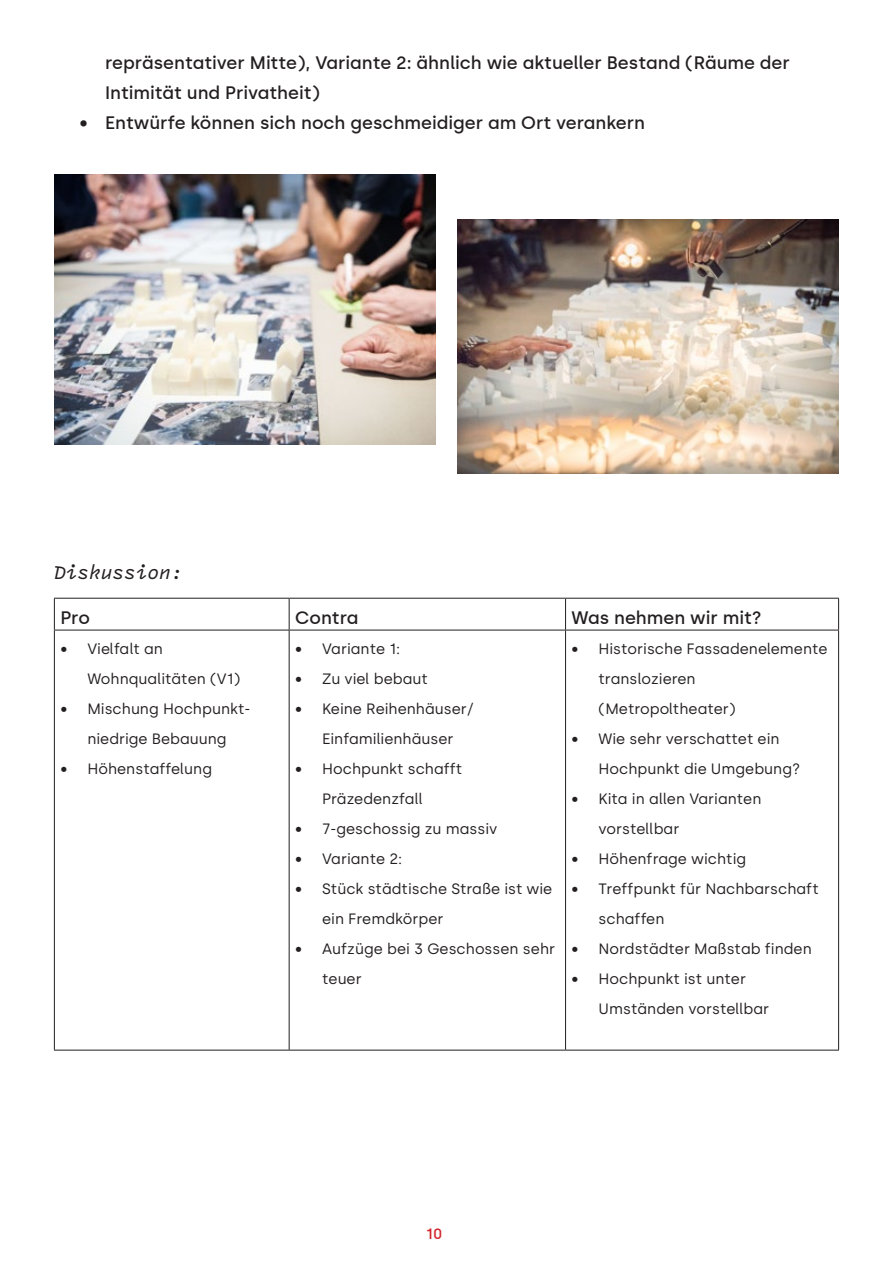
<style>
.page{position:relative;width:893px;height:1263px;background:#fff}
.page>*{position:absolute;margin:0;border:0;box-sizing:border-box;transform-origin:0 0}
._02_Fließtext{font:500 18px/30px "Silka";color:#231f20}
._01_Überschrift_ital{font:italic 18px "Arnold v 0.3";color:#231f20}
.t1{font:15px/30px "Silka";color:#231f20}
.t2{font:500 15px "Silka";color:#d1232a}
</style>
<div class="page">
<hr style="left:54px;top:598px;width:235px;height:1px;background:#231f20">
<hr style="left:54px;top:599px;width:1px;height:31px;background:#231f20">
<hr style="left:289px;top:598px;width:277px;height:1px;background:#231f20">
<hr style="left:289px;top:599px;width:1px;height:31px;background:#231f20">
<hr style="left:566px;top:598px;width:273px;height:1px;background:#231f20">
<hr style="left:565px;top:599px;width:1px;height:31px;background:#231f20">
<hr style="left:838px;top:599px;width:1px;height:31px;background:#231f20">
<hr style="left:54px;top:630px;width:235px;height:1px;background:#231f20">
<hr style="left:54px;top:630px;width:1px;height:420px;background:#231f20">
<hr style="left:289px;top:630px;width:277px;height:1px;background:#231f20">
<hr style="left:289px;top:630px;width:1px;height:420px;background:#231f20">
<hr style="left:566px;top:630px;width:273px;height:1px;background:#231f20">
<hr style="left:565px;top:630px;width:1px;height:420px;background:#231f20">
<hr style="left:838px;top:630px;width:1px;height:420px;background:#231f20">
<hr style="left:54px;top:1050px;width:235px;height:1px;background:#231f20">
<hr style="left:289px;top:1050px;width:277px;height:1px;background:#231f20">
<hr style="left:566px;top:1050px;width:273px;height:1px;background:#231f20">
<img style="left:54px;top:174px;width:382px;height:270px">
<img style="left:457px;top:219px;width:382px;height:255px">
<p class="_02_Fließtext" style="left:105px;top:48px;width:686px">repräsentativer Mitte), Variante 2: ähnlich wie aktueller Bestand (Räume der<br>Intimität und Privatheit)</p>
<p class="_02_Fließtext" style="left:80px;top:108px;width:567px">• Entwürfe können sich noch geschmeidiger am Ort verankern</p>
<p class="_01_Überschrift_ital" style="left:54px;top:561px;width:130px">Diskussion:</p>
<p class="_02_Fließtext" style="left:60px;top:603px;width:31px">Pro</p>
<p class="_02_Fließtext" style="left:295px;top:603px;width:65px">Contra</p>
<p class="_02_Fließtext" style="left:572px;top:603px;width:192px">Was nehmen wir mit?</p>
<p class="t1" style="left:87px;top:634px;width:154px;text-indent:-27px">• Vielfalt an<br>Wohnqualitäten (V1)</p>
<p class="t1" style="left:60px;top:694px;width:192px;text-align:center">• Mischung Hochpunkt&shy;niedrige Bebauung</p>
<p class="t1" style="left:60px;top:754px;width:153px">• Höhenstaffelung</p>
<p class="t1" style="left:599px;top:634px;width:231px;text-indent:-27px">• Historische Fassadenelemente translozieren (Metropoltheater)</p>
<p class="t1" style="left:599px;top:724px;width:203px;text-indent:-27px">• Wie sehr verschattet ein<br>Hochpunkt die Umgebung?</p>
<p class="t1" style="left:599px;top:784px;width:164px;text-indent:-27px">• Kita in allen Varianten vorstellbar</p>
<p class="t1" style="left:572px;top:844px;width:176px">• Höhenfrage wichtig</p>
<p class="t1" style="left:599px;top:874px;width:222px;text-indent:-27px">• Treffpunkt für Nachbarschaft schaffen</p>
<p class="t1" style="left:572px;top:934px;width:242px">• Nordstädter Maßstab finden</p>
<p class="t1" style="left:599px;top:964px;width:172px;text-indent:-27px">• Hochpunkt ist unter<br>Umständen vorstellbar</p>
<p class="t1" style="left:295px;top:634px;width:107px">• Variante 1:</p>
<p class="t1" style="left:295px;top:664px;width:134px">• Zu viel bebaut</p>
<p class="t1" style="left:295px;top:694px;width:180px;text-align:center">• Keine Reihenhäuser/<br>Einfamilienhäuser</p>
<p class="t1" style="left:322px;top:754px;width:142px;text-indent:-27px">• Hochpunkt schafft<br>Präzedenzfall</p>
<p class="t1" style="left:295px;top:814px;width:204px">• 7-geschossig zu massiv</p>
<p class="t1" style="left:295px;top:844px;width:109px">• Variante 2:</p>
<p class="t1" style="left:322px;top:874px;width:232px;text-indent:-27px">• Stück städtische Straße ist wie ein Fremdkörper</p>
<p class="t1" style="left:322px;top:934px;width:234px;text-indent:-27px">• Aufzüge bei 3 Geschossen sehr teuer</p>
<p class="t2" style="left:426px;top:1225px;width:18px">10</p>
</div>
